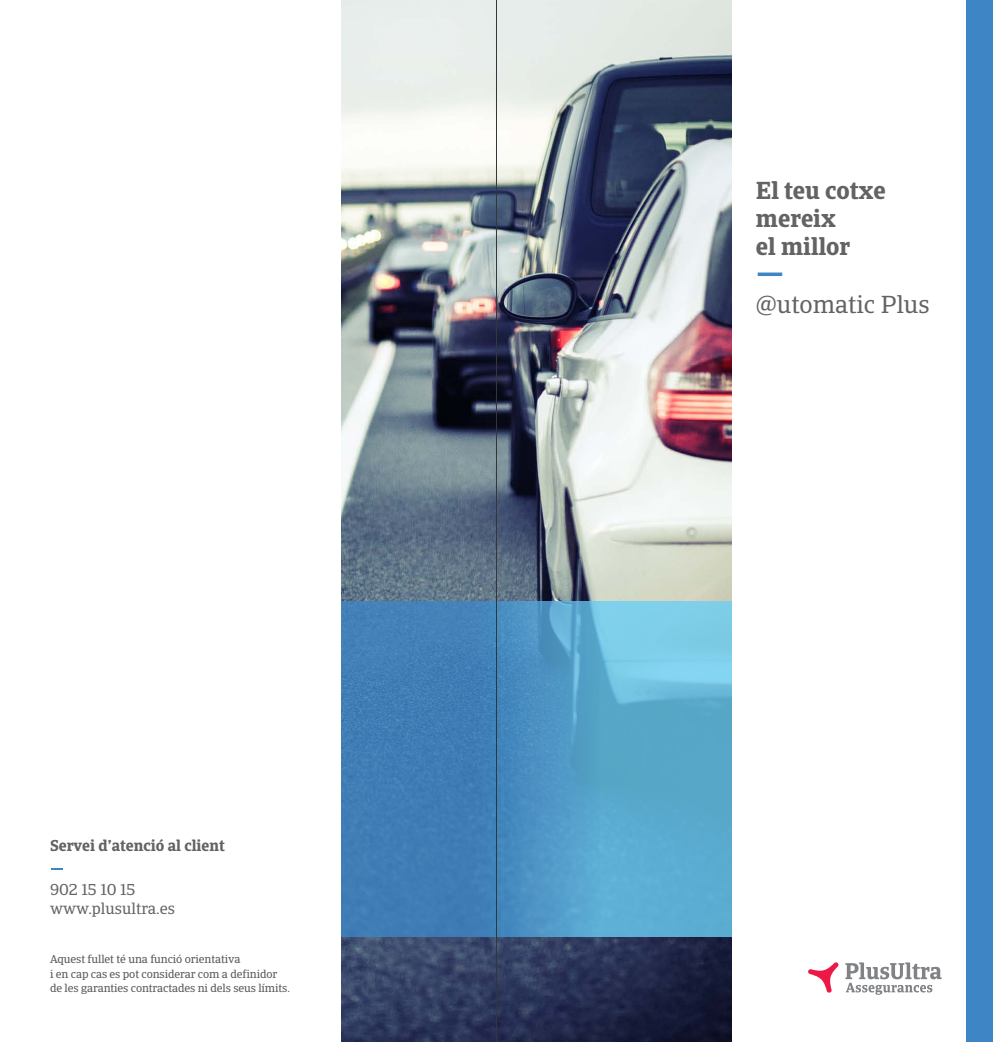
<style>
.page{position:relative;width:993px;height:1042px;background:#fff}
.page>*{position:absolute;margin:0;border:0;box-sizing:border-box;transform-origin:0 0}
.t1{font:700 33.25px "Catalana";color:#3e85c5}
.t2{font:700 24.5px/28px "Catalana";color:#646363}
.t3{font:24.5px "Catalana";color:#646363}
.t4{font:15.75px/19.2px "Catalana";color:#646363}
.t5{font:700 15.75px "Catalana";color:#646363}
.t6{font:11.38px/14.7px "Catalana";letter-spacing:-.01em;color:#575756}
</style>
<div class="page">
<img style="left:341px;top:0;width:390px;height:1042px">
<div style="left:966px;top:0;width:26px;height:1042px;background:#3e85c5"></div>
<svg style="left:341px;top:602px;width:390px;height:334px;background:#5096c4"></svg>
<hr style="left:496px;top:0;width:1px;height:1042px;background:#333739">
<svg style="left:51px;top:868px;width:12px;height:1px"></svg>
<svg style="left:845px;top:962px;width:96px;height:33px"></svg>
<svg style="left:808px;top:962px;width:30px;height:31px"></svg>
<h3 class="t5" style="left:50px;top:835px;width:176px">Servei d’atenció al client</h3>
<h3 class="t4" style="left:50px;top:880px;width:126px">902 15 10 15 www.plusultra.es</h3>
<p class="t6" style="left:50px;top:952px;width:241px">Aquest fullet té una funció orientativa<br>i en cap cas es pot considerar com a definidor de les garanties contractades ni dels seus límits.</p>
<h2 class="t2" style="left:755px;top:177px;width:131px">El teu cotxe mereix<br>el millor</h2>
<h1 class="t1" style="left:755px;top:253px;width:30px">—</h1>
<h2 class="t3" style="left:755px;top:290px;width:175px">@utomatic Plus</h2>
</div>
